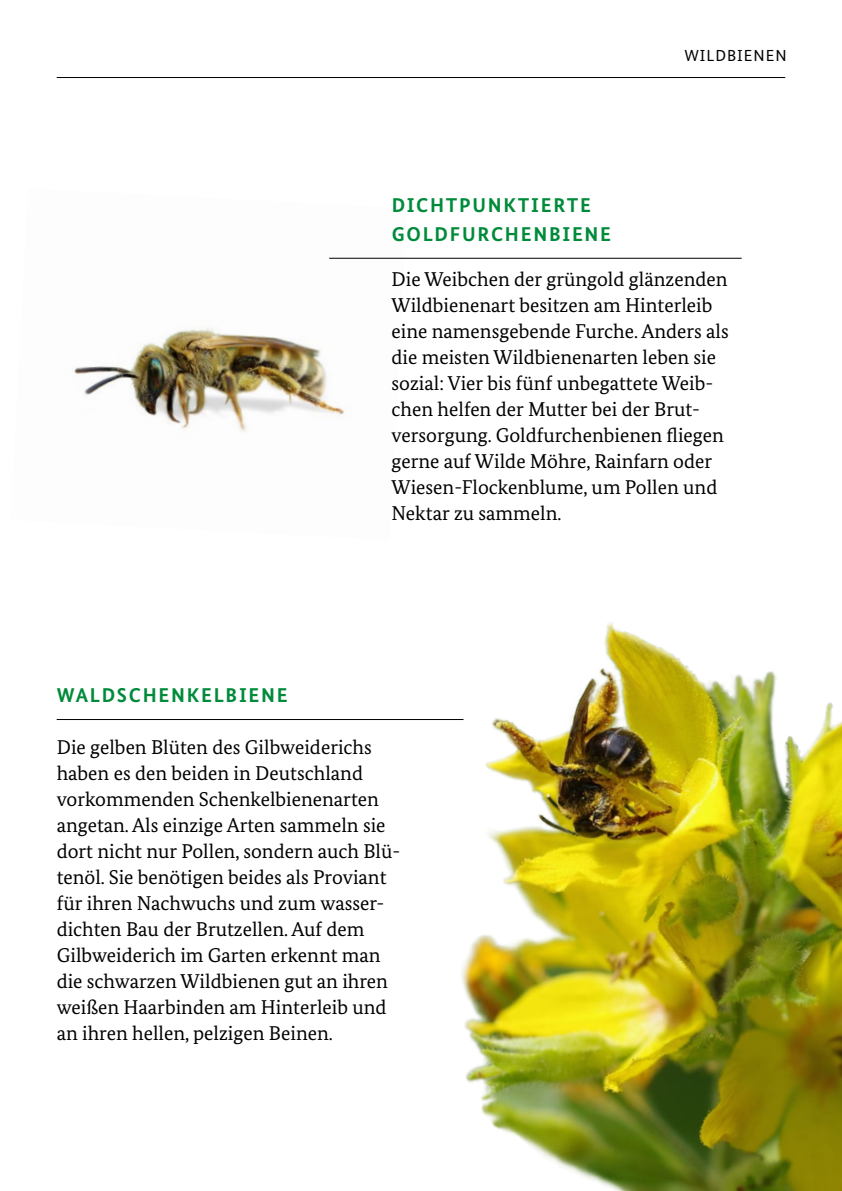
<style>
.page{position:relative;width:842px;height:1191px;background:#fff}
.page>*{position:absolute;margin:0;border:0;box-sizing:border-box;transform-origin:0 0}
.t1{font:20px/26px "Bundes Serif";color:#000}
.t2{font:700 20px/28.6px "Bundes Sans";letter-spacing:.09em;color:#008b3b}
.t3{font:16px "Bundes Sans";color:#000}
</style>
<div class="page">
<hr style="left:57px;top:77px;width:728px;height:1px;background:#000">
<img style="left:73px;top:257px;width:334px;height:175px">
<img style="left:461px;top:622px;width:381px;height:569px">
<hr style="left:57px;top:719px;width:406px;height:1px;background:#000">
<hr style="left:329px;top:258px;width:413px;height:1px;background:#000">
<p class="t3" style="left:684px;top:46px;width:26px">WILDBIENEN</p>
<p class="t2" style="left:392px;top:191px;width:221px">DICHTPUNKTIERTE<br>GOLDFURCHENBIENE</p>
<p class="t1" style="left:392px;top:266px;width:339px">Die Weibchen der grüngold glänzenden Wildbienenart besitzen am Hinterleib eine namensgebende Furche. Anders als die meisten Wildbienenarten leben sie sozial: Vier bis fünf unbegattete Weib&shy;chen helfen der Mutter bei der Brut&shy;versorgung. Goldfurchenbienen fliegen gerne auf Wilde Möhre, Rainfarn oder Wiesen-Flockenblume, um Pollen und Nektar zu sammeln.</p>
<p class="t2" style="left:57px;top:681px;width:232px">WALDSCHENKELBIENE</p>
<p class="t1" style="left:57px;top:734px;width:345px">Die gelben Blüten des Gilbweiderichs haben es den beiden in Deutschland vorkommenden Schenkelbienenarten angetan. Als einzige Arten sammeln sie dort nicht nur Pollen, sondern auch Blü&shy;tenöl. Sie benötigen beides als Proviant für ihren Nachwuchs und zum wasser&shy;dichten Bau der Brutzellen. Auf dem Gilbweiderich im Garten erkennt man die schwarzen Wildbienen gut an ihren weißen Haarbinden am Hinterleib und an ihren hellen, pelzigen Beinen.</p>
</div>
